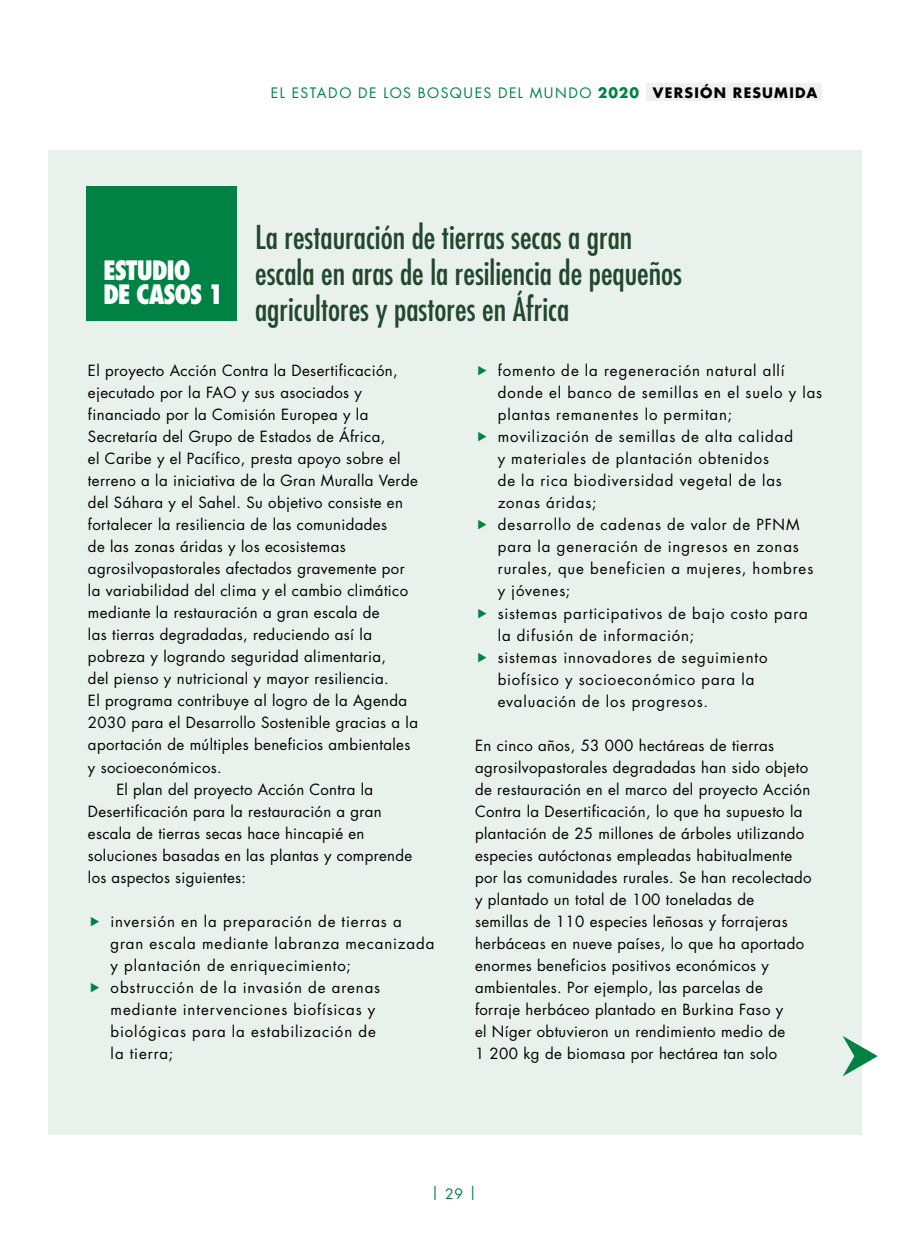
<style>
.page{position:relative;width:908px;height:1248px;background:#fff}
.page>*{position:absolute;margin:0;border:0;box-sizing:border-box;transform-origin:0 0}
.t1{font:condensed 32px/36px "Futura Std";color:#22462e}
.t2{font:800 condensed 26px/24px "Futura Std";letter-spacing:-.045em;color:#fff}
.t3{font:15px/22px "Futura Std";letter-spacing:.025em;color:#000}
.t4{font:15px/22px "Futura Std";letter-spacing:.06em;color:#000}
.t5{font:14px "Futura Std";letter-spacing:.1em;color:#008244}
.s1{font-weight:700}
.s2{font-weight:700;color:#000}
</style>
<div class="page">
<div style="left:48px;top:150px;width:813px;height:984px;background:#e8f1eb"></div>
<div style="left:86px;top:186px;width:151px;height:135px;background:#008244"></div>
<div style="left:645px;top:83px;width:176px;height:18px;background:#f0f0f0"></div>
<svg style="left:861px;top:1035px;width:1px;height:41px"></svg>
<p class="t5" style="left:271px;top:84px;width:547px">EL ESTADO DE LOS BOSQUES DEL MUNDO <span class="s1">2020</span> <span class="s2">VERSIÓN RESUMIDA</span></p>
<h2 class="t2" style="left:103px;top:258px;width:122px">ESTUDIO<br>DE CASOS 1</h2>
<h1 class="t1" style="left:255px;top:219px;width:428px">La restauración de tierras secas a gran escala en aras de la resiliencia de pequeños agricultores y pastores en África</h1>
<p class="t3" style="left:88px;top:360px;width:311px">El proyecto Acción Contra la Desertificación,</p>
<p class="t3" style="left:88px;top:382px;width:275px">ejecutado por la FAO y sus asociados y</p>
<p class="t3" style="left:88px;top:404px;width:282px">financiado por la Comisión Europea y la</p>
<p class="t3" style="left:88px;top:426px;width:299px">Secretaría del Grupo de Estados de África,</p>
<p class="t3" style="left:88px;top:448px;width:314px">el Caribe y el Pacífico, presta apoyo sobre el</p>
<p class="t3" style="left:88px;top:470px;width:331px">terreno a la iniciativa de la Gran Muralla Verde</p>
<p class="t3" style="left:88px;top:492px;width:316px">del Sáhara y el Sahel. Su objetivo consiste en</p>
<p class="t3" style="left:88px;top:514px;width:300px">fortalecer la resiliencia de las comunidades</p>
<p class="t3" style="left:88px;top:536px;width:259px">de las zonas áridas y los ecosistemas</p>
<p class="t3" style="left:88px;top:558px;width:318px">agrosilvopastorales afectados gravemente por</p>
<p class="t3" style="left:88px;top:580px;width:321px">la variabilidad del clima y el cambio climático</p>
<p class="t3" style="left:88px;top:602px;width:293px">mediante la restauración a gran escala de</p>
<p class="t3" style="left:88px;top:624px;width:285px">las tierras degradadas, reduciendo así la</p>
<p class="t3" style="left:88px;top:646px;width:299px">pobreza y logrando seguridad alimentaria,</p>
<p class="t3" style="left:88px;top:668px;width:302px">del pienso y nutricional y mayor resiliencia.</p>
<p class="t3" style="left:88px;top:690px;width:320px">El programa contribuye al logro de la Agenda</p>
<p class="t3" style="left:88px;top:712px;width:331px">2030 para el Desarrollo Sostenible gracias a la</p>
<p class="t3" style="left:88px;top:734px;width:324px">aportación de múltiples beneficios ambientales</p>
<p class="t3" style="left:88px;top:756px;width:135px">y socioeconómicos.</p>
<p class="t3" style="left:116px;top:778px;width:258px">El plan del proyecto Acción Contra la</p>
<p class="t3" style="left:88px;top:800px;width:295px">Desertificación para la restauración a gran</p>
<p class="t3" style="left:88px;top:822px;width:278px">escala de tierras secas hace hincapié en</p>
<p class="t3" style="left:88px;top:844px;width:325px">soluciones basadas en las plantas y comprende</p>
<p class="t3" style="left:88px;top:866px;width:160px">los aspectos siguientes:</p>
<p class="t4" style="left:111px;top:910px;width:325px">inversión en la preparación de tierras a gran escala mediante labranza mecanizada y plantación de enriquecimiento; obstrucción de la invasión de arenas mediante intervenciones biofísicas y biológicas para la estabilización de<br>la tierra;</p>
<p class="t4" style="left:497px;top:360px;width:326px">fomento de la regeneración natural allí donde el banco de semillas en el suelo y las plantas remanentes lo permitan; movilización de semillas de alta calidad<br>y materiales de plantación obtenidos<br>de la rica biodiversidad vegetal de las zonas áridas;<br>desarrollo de cadenas de valor de PFNM para la generación de ingresos en zonas rurales, que beneficien a mujeres, hombres y jóvenes;<br>sistemas participativos de bajo costo para la difusión de información;<br>sistemas innovadores de seguimiento biofísico y socioeconómico para la evaluación de los progresos.</p>
<p class="t3" style="left:475px;top:734px;width:338px">En cinco años, 53 000 hectáreas de tierras agrosilvopastorales degradadas han sido objeto de restauración en el marco del proyecto Acción Contra la Desertificación, lo que ha supuesto la plantación de 25 millones de árboles utilizando especies autóctonas empleadas habitualmente por las comunidades rurales. Se han recolectado y plantado un total de 100 toneladas de<br>semillas de 110 especies leñosas y forrajeras herbáceas en nueve países, lo que ha aportado enormes beneficios positivos económicos y ambientales. Por ejemplo, las parcelas de forraje herbáceo plantado en Burkina Faso y<br>el Níger obtuvieron un rendimiento medio de<br>1 200 kg de biomasa por hectárea tan solo</p>
<p class="t5" style="left:431px;top:1183px;width:47px">| 29 |</p>
</div>
